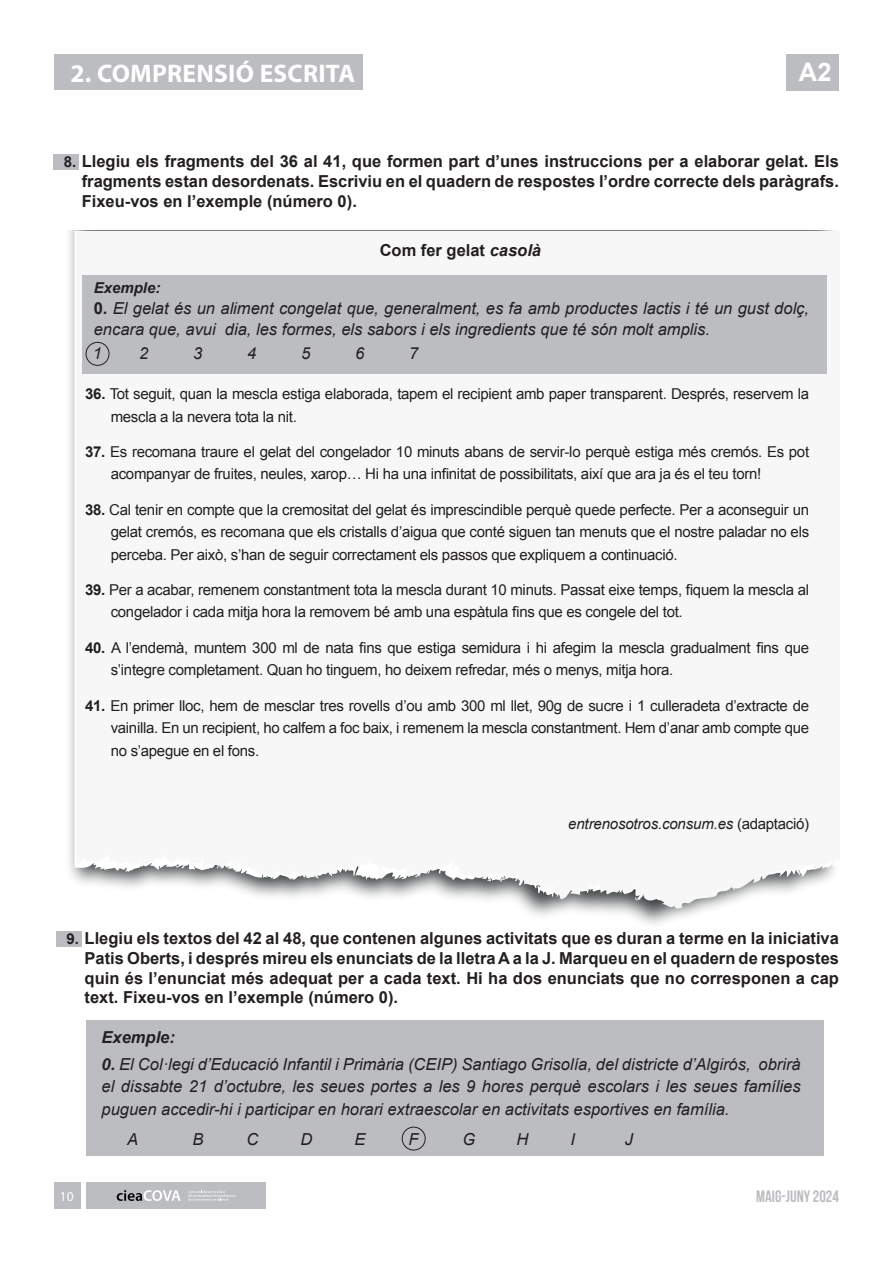
<style>
.page{position:relative;width:893px;height:1263px;background:#fff}
.page>*{position:absolute;margin:0;border:0;box-sizing:border-box;transform-origin:0 0}
.t1{font:700 25.5px "Myriad Pro";letter-spacing:.01em;color:#fff}
.t2{font:700 25.5px "Arial";color:#fff}
.t3{font:700 16.5px/19.8px "Arial";color:#231f20;text-align:justify}
.t4{font:italic 16.5px/22.5px "Arial";color:#231f20}
.t5{font:700 16.5px "Bebas Neue";color:#bcbdc0}
.t6{font:italic 700 16.5px "Arial";color:#231f20}
.t7{font:15px/22.5px "Arial";letter-spacing:-.02em;color:#231f20}
.t8{font:italic 15px "Arial";letter-spacing:-.01em;color:#231f20}
.t9{font:italic 700 15px "Arial";color:#231f20}
.t10{font:13.5px "Myriad Pro";color:#fff}
.s1{font-size:15px}
.s2{font-style:italic}
.s3{font-weight:700;font-style:normal}
.s4{font-weight:700}
.s5{font-style:normal}
</style>
<div class="page">
<div style="left:54px;top:1182px;width:27px;height:27px;background:#bcbdc0"></div>
<div style="left:87px;top:1182px;width:179px;height:27px;background:#bcbdc0"></div>
<svg style="left:117px;top:1190px;width:64px;height:11px"></svg>
<svg style="left:188px;top:1190px;width:48px;height:10px"></svg>
<div style="left:787px;top:54px;width:52px;height:37px;background:#bcbdc0"></div>
<div style="left:86px;top:1020px;width:738px;height:135px;background:#bcbdc0"></div>
<img style="left:69px;top:231px;width:5px;height:402px">
<img style="left:547px;top:903px;width:181px;height:21px">
<img style="left:69px;top:633px;width:478px;height:302px">
<svg style="left:74px;top:231px;width:761px;height:672px"></svg>
<svg style="left:76px;top:231px;width:311px;height:647px"></svg>
<div style="left:82px;top:275px;width:745px;height:98px;background:#bcbdc0"></div>
<div style="left:86px;top:342px;width:23px;height:24px;border:1px solid #231f20;border-radius:50%"></div>
<div style="left:54px;top:54px;width:309px;height:35px;background:#bcbdc0"></div>
<div style="left:53px;top:154px;width:26px;height:16px;background:#bcbdc0"></div>
<div style="left:56px;top:931px;width:25px;height:15px;background:#bcbdc0"></div>
<div style="left:402px;top:1127px;width:24px;height:23px;border:1px solid #231f20;border-radius:50%"></div>
<h1 class="t1" style="left:70px;top:57px;width:286px">2. COMPRENSIÓ ESCRITA</h1>
<h1 class="t2" style="left:799px;top:56px;width:34px">A2</h1>
<p class="t3" style="left:82px;top:152px;width:759px;text-indent:-18px"><span class="s1">8.</span> Llegiu els fragments del 36 al 41, que formen part d’unes instruccions per a elaborar gelat. Els fragments estan desordenats. Escriviu en el quadern de respostes l’ordre correcte dels paràgrafs.<br>Fixeu-vos en l’exemple (número 0).</p>
<p class="t3" style="left:380px;top:241px;width:163px">Com fer gelat <span class="s2">casolà</span></p>
<p class="t9" style="left:94px;top:278px;width:68px">Exemple:</p>
<p class="t4" style="left:94px;top:298px;width:717px;line-height:21px"><span class="s3">0.</span> El gelat és un aliment congelat que, generalment, es fa amb productes lactis i té un gust dolç, encara que, avui dia, les formes, els sabors i els ingredients que té són molt amplis.</p>
<p class="t4" style="left:93px;top:342px;width:11px">1</p>
<p class="t4" style="left:139px;top:342px;width:11px">2</p>
<p class="t4" style="left:193px;top:342px;width:11px">3</p>
<p class="t4" style="left:247px;top:342px;width:11px">4</p>
<p class="t4" style="left:301px;top:342px;width:11px">5</p>
<p class="t4" style="left:355px;top:342px;width:11px">6</p>
<p class="t4" style="left:409px;top:342px;width:11px">7</p>
<p class="t7" style="left:111px;top:383px;width:700px;text-indent:-25px"><span class="s4">36.</span> Tot seguit, quan la mescla estiga elaborada, tapem el recipient amb paper transparent. Després, reservem la mescla a la nevera tota la nit.</p>
<p class="t7" style="left:111px;top:441px;width:700px;text-indent:-26px"><span class="s4">37.</span> Es recomana traure el gelat del congelador 10 minuts abans de servir-lo perquè estiga més cremós. Es pot acompanyar de fruites, neules, xarop… Hi ha una infinitat de possibilitats, així que ara ja és el teu torn!</p>
<p class="t7" style="left:111px;top:498px;width:700px;text-align:justify;text-indent:-25px"><span class="s4">38.</span> Cal tenir en compte que la cremositat del gelat és imprescindible perquè quede perfecte. Per a aconseguir un gelat cremós, es recomana que els cristalls d’aigua que conté siguen tan menuts que el nostre paladar no els perceba. Per això, s’han de seguir correctament els passos que expliquem a continuació.</p>
<p class="t7" style="left:111px;top:579px;width:700px;text-indent:-26px"><span class="s4">39.</span> Per a acabar, remenem constantment tota la mescla durant 10 minuts. Passat eixe temps, fiquem la mescla al congelador i cada mitja hora la removem bé amb una espàtula fins que es congele del tot.</p>
<p class="t7" style="left:111px;top:636px;width:700px;text-indent:-25px"><span class="s4">40.</span> A l’endemà, muntem 300 ml de nata fins que estiga semidura i hi afegim la mescla gradualment fins que s’integre completament. Quan ho tinguem, ho deixem refredar, més o menys, mitja hora.</p>
<p class="t7" style="left:111px;top:694px;width:700px;text-align:justify;text-indent:-26px"><span class="s4">41.</span> En primer lloc, hem de mesclar tres rovells d’ou amb 300 ml llet, 90g de sucre i 1 culleradeta d’extracte de vainilla. En un recipient, ho calfem a foc baix, i remenem la mescla constantment. Hem d’anar amb compte que no s’apegue en el fons.</p>
<p class="t8" style="left:568px;top:814px;width:242px">entrenosotros.consum.es <span class="s5">(adaptació)</span></p>
<p class="t3" style="left:85px;top:929px;width:756px;text-indent:-18px"><span class="s1">9.</span> Llegiu els textos del 42 al 48, que contenen algunes activitats que es duran a terme en la iniciativa Patis Oberts, i després mireu els enunciats de la lletra A a la J. Marqueu en el quadern de respostes quin és l’enunciat més adequat per a cada text. Hi ha dos enunciats que no corresponen a cap text. Fixeu-vos en l’exemple (número 0).</p>
<p class="t6" style="left:102px;top:1026px;width:75px">Exemple:</p>
<p class="t4" style="left:102px;top:1053px;width:701px;text-align:justify"><span class="s4">0.</span> El Col·legi d’Educació Infantil i Primària (CEIP) Santiago Grisolía, del districte d’Algirós, obrirà el dissabte 21 d’octubre, les seues portes a les 9 hores perquè escolars i les seues famílies puguen accedir-hi i participar en horari extraescolar en activitats esportives en família.</p>
<p class="t4" style="left:127px;top:1128px;width:13px">A</p>
<p class="t4" style="left:193px;top:1128px;width:13px">B</p>
<p class="t4" style="left:247px;top:1128px;width:13px">C</p>
<p class="t4" style="left:301px;top:1128px;width:13px">D</p>
<p class="t4" style="left:355px;top:1128px;width:13px">E</p>
<p class="t4" style="left:409px;top:1128px;width:12px">F</p>
<p class="t4" style="left:463px;top:1128px;width:14px">G</p>
<p class="t4" style="left:517px;top:1128px;width:13px">H</p>
<p class="t4" style="left:571px;top:1128px;width:6px">I</p>
<p class="t4" style="left:625px;top:1128px;width:10px">J</p>
<p class="t10" style="left:60px;top:1188px;width:15px">10</p>
<p class="t5" style="left:756px;top:1187px;width:84px">MAIG-JUNY 2024</p>
</div>
